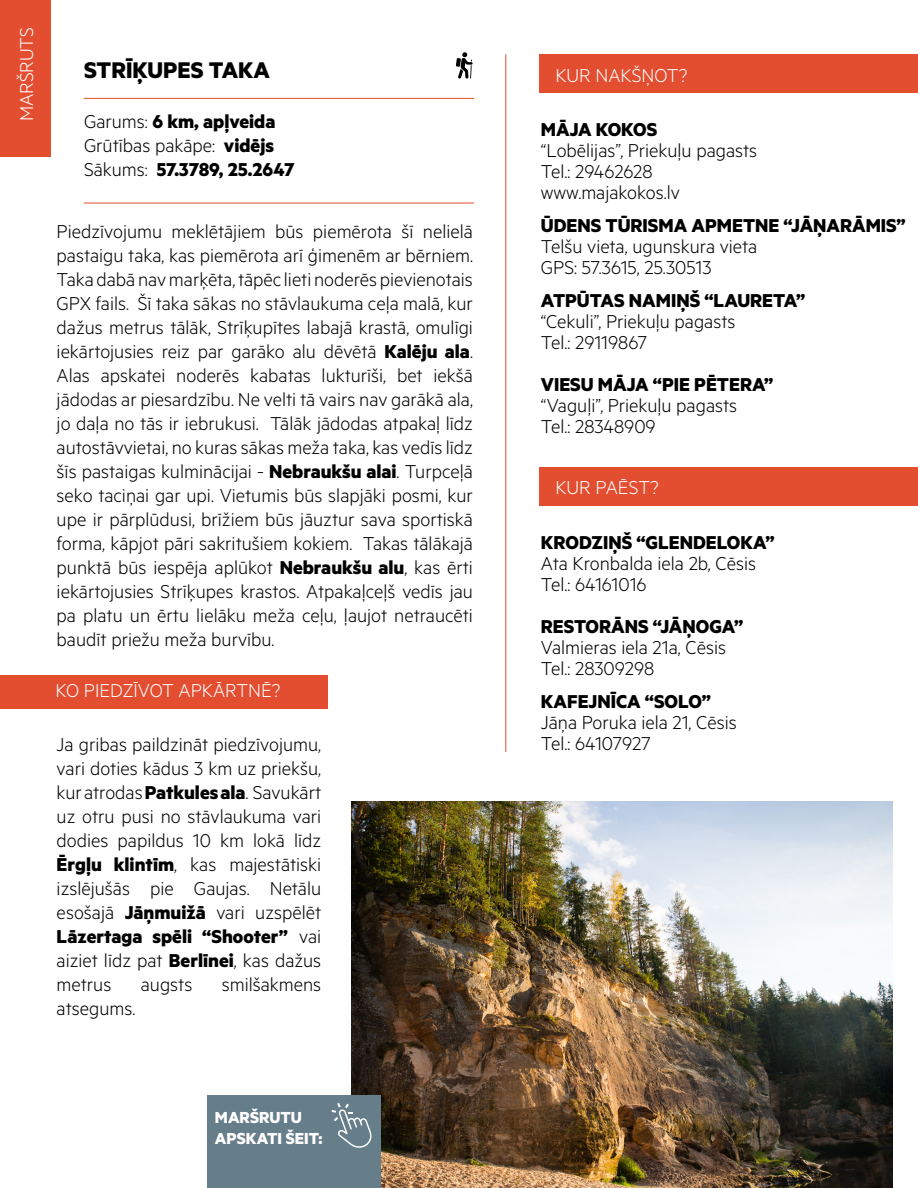
<style>
.page{position:relative;width:918px;height:1188px;background:#fff}
.page>*{position:absolute;margin:0;border:0;box-sizing:border-box;transform-origin:0 0}
.t1{font:700 25.5px "Metric";color:#000}
.t2{font:300 21px/24px "Metric";color:#000}
.t3{font:700 21px/24px "Metric";color:#000}
.t4{font:300 21px "Metric";color:#fff}
.t5{font:700 18px/21px "Metric";color:#fff}
.s1{font-weight:300}
.s2{font-weight:700}
</style>
<div class="page">
<hr style="left:84px;top:98px;width:390px;height:1px;background:#e34d30">
<hr style="left:84px;top:203px;width:390px;height:1px;background:#e34d30">
<div style="left:0;top:676px;width:327px;height:33px;background:#e34d30"></div>
<div style="left:539px;top:54px;width:379px;height:39px;background:#e34d30"></div>
<div style="left:539px;top:467px;width:379px;height:39px;background:#e34d30"></div>
<div style="left:0;top:0;width:51px;height:157px;background:#e34d30"></div>
<svg style="left:456px;top:52px;width:17px;height:27px"></svg>
<img style="left:351px;top:802px;width:541px;height:386px">
<div style="left:207px;top:1095px;width:173px;height:93px;background:#667d8a"></div>
<svg style="left:332px;top:1103px;width:40px;height:45px"></svg>
<hr style="left:505px;top:54px;width:1px;height:698px;background:#e34d30">
<p class="t4" style="left:14px;top:121px;width:96px;rotate:-90deg">MARŠRUTS</p>
<p class="t1" style="left:84px;top:54px;width:187px">STRĪĶUPES TAKA</p>
<p class="t3" style="left:84px;top:109px;width:212px"><span class="s1">Garums:</span> 6 km, apļveida<br><span class="s1">Grūtības pakāpe:</span> vidējs<br><span class="s1">Sākums:</span> 57.3789, 25.2647</p>
<p class="t2" style="left:57px;top:219px;width:418px;text-align:justify">Piedzīvojumu meklētājiem būs piemērota šī nelielā pastaigu taka, kas piemērota arī ģimenēm ar bērniem.<br>Taka dabā nav marķēta, tāpēc lieti noderēs pievienotais GPX fails. Šī taka sākas no stāvlaukuma ceļa malā, kur dažus metrus tālāk, Strīķupītes labajā krastā, omulīgi iekārtojusies reiz par garāko alu dēvētā <span class="s2">Kalēju ala</span>.<br>Alas apskatei noderēs kabatas lukturīši, bet iekšā jādodas ar piesardzību. Ne velti tā vairs nav garākā ala, jo daļa no tās ir iebrukusi. Tālāk jādodas atpakaļ līdz autostāvvietai, no kuras sākas meža taka, kas vedīs līdz šīs pastaigas kulminācijai - <span class="s2">Nebraukšu alai</span>. Turpceļā seko taciņai gar upi. Vietumis būs slapjāki posmi, kur upe ir pārplūdusi, brīžiem būs jāuztur sava sportiskā forma, kāpjot pāri sakritušiem kokiem. Takas tālākajā punktā būs iespēja aplūkot <span class="s2">Nebraukšu alu</span>, kas ērti iekārtojusies Strīķupes krastos. Atpakaļceļš vedīs jau pa platu un ērtu lielāku meža ceļu, ļaujot netraucēti baudīt priežu meža burvību.</p>
<p class="t4" style="left:56px;top:678px;width:227px">KO PIEDZĪVOT APKĀRTNĒ?</p>
<p class="t2" style="left:57px;top:731px;width:266px;text-align:justify">Ja gribas paildzināt piedzīvojumu, vari doties kādus 3 km uz priekšu, kur atrodas <span class="s2">Patkules ala</span>. Savukārt uz otru pusi no stāvlaukuma vari dodies papildus 10 km lokā līdz <span class="s2">Ērgļu klintīm</span>, kas majestātiski izslējušās pie Gaujas. Netālu esošajā <span class="s2">Jāņmuižā</span> vari uzspēlēt <span class="s2">Lāzertaga spēli “Shooter”</span> vai aiziet līdz pat <span class="s2">Berlīnei</span>, kas dažus metrus</p>
<p class="t2" style="left:141px;top:971px;width:53px">augsts</p>
<p class="t2" style="left:222px;top:971px;width:101px">smilšakmens</p>
<p class="t2" style="left:57px;top:995px;width:80px">atsegums.</p>
<p class="t5" style="left:215px;top:1106px;width:109px">MARŠRUTU<br>APSKATI ŠEIT:</p>
<p class="t4" style="left:555px;top:63px;width:133px">KUR NAKŠŅOT?</p>
<p class="t3" style="left:541px;top:117px;width:118px">MĀJA KOKOS</p>
<p class="t2" style="left:541px;top:139px;width:218px;line-height:21px">“Lobēlijas”, Priekuļu pagasts<br>Tel.: 29462628 www.majakokos.lv</p>
<p class="t3" style="left:541px;top:213px;width:366px">ŪDENS TŪRISMA APMETNE “JĀŅARĀMIS”</p>
<p class="t2" style="left:541px;top:235px;width:218px;line-height:21px">Telšu vieta, ugunskura vieta<br>GPS: 57.3615, 25.30513</p>
<p class="t3" style="left:541px;top:288px;width:266px">ATPŪTAS NAMIŅŠ “LAURETA”</p>
<p class="t2" style="left:541px;top:310px;width:196px;line-height:21px">“Cekuli”, Priekuļu pagasts<br>Tel.: 29119867</p>
<p class="t3" style="left:541px;top:372px;width:234px">VIESU MĀJA “PIE PĒTERA”</p>
<p class="t2" style="left:541px;top:394px;width:198px;line-height:21px">“Vaguļi”, Priekuļu pagasts<br>Tel.: 28348909</p>
<p class="t4" style="left:555px;top:475px;width:105px">KUR PAĒST?</p>
<p class="t3" style="left:541px;top:529px;width:235px">KRODZIŅŠ “GLENDELOKA”</p>
<p class="t2" style="left:541px;top:552px;width:217px;line-height:21px">Ata Kronbalda iela 2b, Cēsis<br>Tel.: 64161016</p>
<p class="t3" style="left:541px;top:613px;width:204px">RESTORĀNS “JĀŅOGA”</p>
<p class="t2" style="left:541px;top:636px;width:187px;line-height:21px">Valmieras iela 21a, Cēsis<br>Tel.: 28309298</p>
<p class="t3" style="left:541px;top:688px;width:172px">KAFEJNĪCA “SOLO”</p>
<p class="t2" style="left:541px;top:711px;width:197px;line-height:21px">Jāņa Poruka iela 21, Cēsis<br>Tel.: 64107927</p>
</div>
